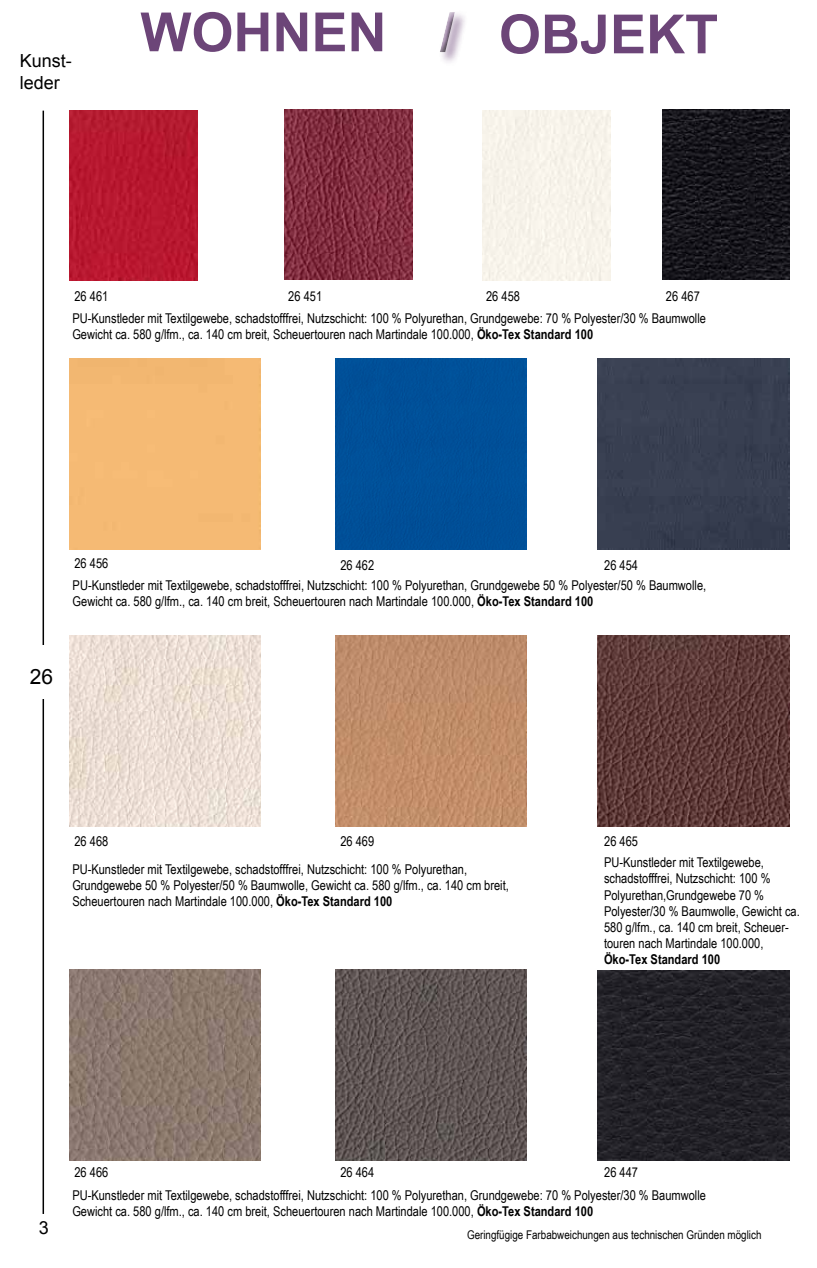
<style>
.page{position:relative;width:817px;height:1268px;background:#fff}
.page>*{position:absolute;margin:0;border:0;box-sizing:border-box;transform-origin:0 0}
.t1{font:700 54px "Arial";color:#6c4578}
.t2{font:21px "Arial";color:#000}
.t3{font:18px/21.6px "Arial";color:#000}
.t4{font:13.5px/16.2px "Arial Narrow";color:#000}
.t5{font:700 13.5px "Arial Narrow";color:#000}
.t6{font:12px "Arial Narrow";color:#000}
.s1{font-weight:900}
.s2{font-style:inherit}
.s3{font-weight:700}
</style>
<div class="page">
<hr style="left:43px;top:111px;width:1px;height:1102px;background:#000">
<div style="left:431px;top:4px;width:34px;height:59px;background:#000;opacity:.75"></div>
<div style="left:69px;top:358px;width:192px;height:191px;background:#f5ba74"></div>
<div style="left:335px;top:358px;width:191px;height:191px;background:#005098"></div>
<div style="left:597px;top:358px;width:192px;height:191px;background:#383f51"></div>
<img style="left:70px;top:635px;width:191px;height:191px">
<img style="left:335px;top:635px;width:191px;height:191px">
<img style="left:597px;top:635px;width:192px;height:191px">
<img style="left:69px;top:969px;width:192px;height:191px">
<img style="left:335px;top:969px;width:191px;height:191px">
<img style="left:597px;top:970px;width:192px;height:190px">
<img style="left:70px;top:110px;width:127px;height:170px">
<img style="left:284px;top:109px;width:128px;height:170px">
<img style="left:662px;top:109px;width:127px;height:170px">
<div style="left:482px;top:110px;width:128px;height:170px;background:#f7f3ea"></div>
<div style="left:19px;top:645px;width:45px;height:54px;background:#fff"></div>
<h3 class="t3" style="left:20px;top:50px;width:54px">Kunst&shy;leder</h3>
<h1 class="t1" style="left:140px;top:-3px;width:579px">WOHNEN <span class="s1">/</span> <span class="s2">OBJEKT</span></h1>
<p class="t4" style="left:72px;top:285px;width:635px;line-height:21.8px;text-indent:593px">26 467<br>PU-Kunstleder mit Textilgewebe, schadstofffrei, Nutzschicht: 100 % Polyurethan, Grundgewebe: 70 % Polyester/30 % Baumwolle</p>
<p class="t4" style="left:72px;top:325px;width:522px">Gewicht ca. 580 g/lfm., ca. 140 cm breit, Scheuertouren nach Martindale 100.000, <span class="s3">Öko-Tex Standard 100</span></p>
<p class="t4" style="left:74px;top:287px;width:35px">26 461</p>
<p class="t4" style="left:288px;top:287px;width:35px">26 451</p>
<p class="t4" style="left:486px;top:287px;width:35px">26 458</p>
<p class="t4" style="left:74px;top:554px;width:35px">26 456</p>
<p class="t4" style="left:340px;top:557px;width:35px">26 462</p>
<p class="t4" style="left:73px;top:555px;width:635px;line-height:19.2px;text-indent:531px">26 454<br>PU-Kunstleder mit Textilgewebe, schadstofffrei, Nutzschicht: 100 % Polyurethan, Grundgewebe 50 % Polyester/50 % Baumwolle,</p>
<p class="t4" style="left:73px;top:592px;width:522px">Gewicht ca. 580 g/lfm., ca. 140 cm breit, Scheuertouren nach Martindale 100.000, <span class="s3">Öko-Tex Standard 100</span></p>
<h2 class="t2" style="left:30px;top:662px;width:25px">26</h2>
<p class="t4" style="left:74px;top:833px;width:35px">26 468</p>
<p class="t4" style="left:340px;top:833px;width:35px">26 469</p>
<p class="t4" style="left:604px;top:833px;width:35px">26 465</p>
<p class="t4" style="left:72px;top:860px;width:438px">PU-Kunstleder mit Textilgewebe, schadstofffrei, Nutzschicht: 100 % Polyurethan,<br>Grundgewebe 50 % Polyester/50 % Baumwolle, Gewicht ca. 580 g/lfm., ca. 140 cm breit,<br>Scheuertouren nach Martindale 100.000, <span class="s3">Öko-Tex Standard 100</span></p>
<p class="t4" style="left:604px;top:853px;width:197px">PU-Kunstleder mit Textilgewebe, schadstofffrei, Nutzschicht: 100 % Polyurethan,Grundgewebe 70 % Polyester/30 % Baumwolle, Gewicht ca.<br>580 g/lfm., ca. 140 cm breit, Scheuer&shy;touren nach Martindale 100.000,</p>
<p class="t5" style="left:604px;top:949px;width:118px">Öko-Tex Standard 100</p>
<h3 class="t3" style="left:39px;top:1216px;width:12px">3</h3>
<p class="t4" style="left:72px;top:1159px;width:635px;line-height:22.8px;text-indent:531px">26 447<br>PU-Kunstleder mit Textilgewebe, schadstofffrei, Nutzschicht: 100 % Polyurethan, Grundgewebe: 70 % Polyester/30 % Baumwolle</p>
<p class="t4" style="left:72px;top:1202px;width:522px">Gewicht ca. 580 g/lfm., ca. 140 cm breit, Scheuertouren nach Martindale 100.000, <span class="s3">Öko-Tex Standard 100</span></p>
<p class="t4" style="left:74px;top:1163px;width:35px">26 466</p>
<p class="t4" style="left:340px;top:1163px;width:35px">26 464</p>
<p class="t6" style="left:467px;top:1225px;width:296px">Geringfügige Farbabweichungen aus technischen Gründen möglich</p>
</div>
